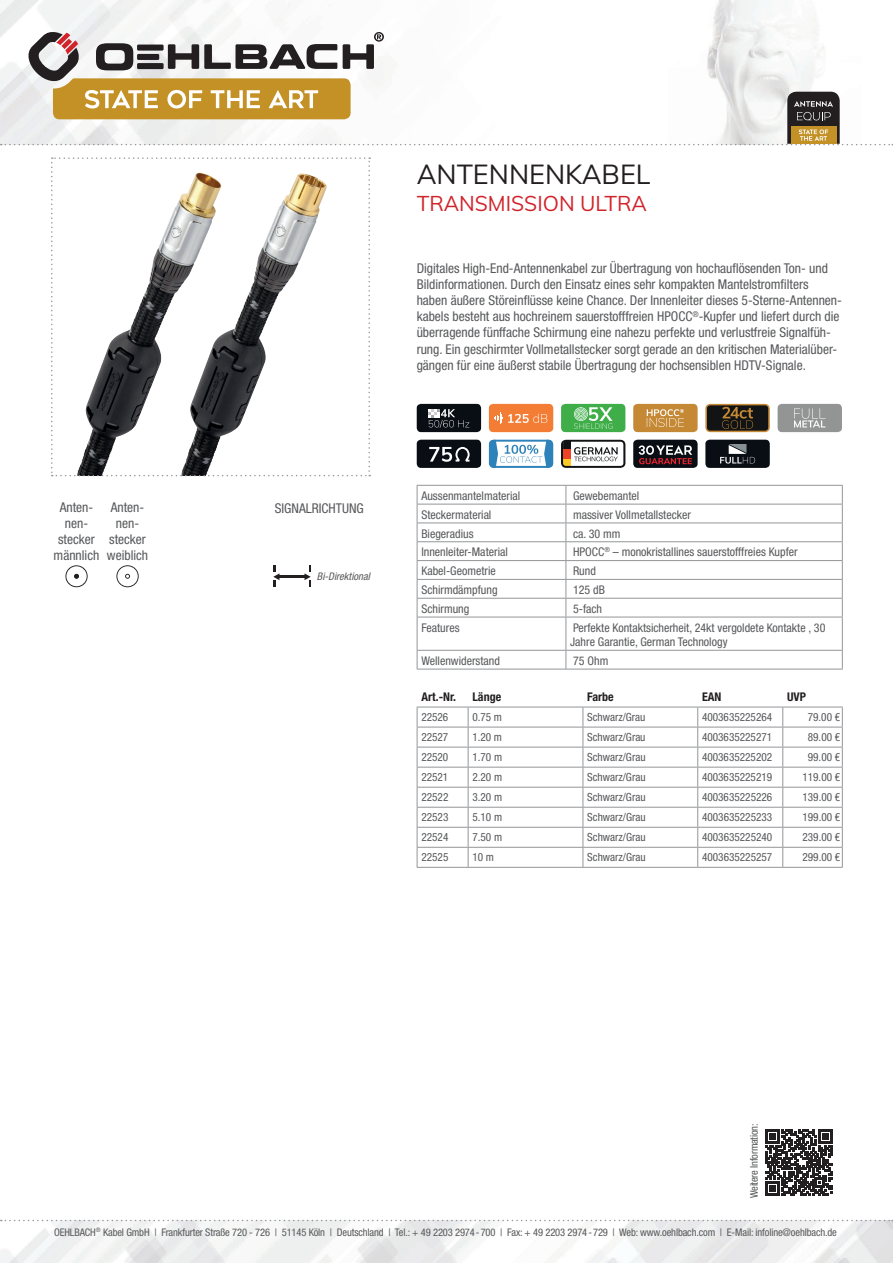
<style>
.page{position:relative;width:893px;height:1263px;background:#fff}
.page>*{position:absolute;margin:0;border:0;box-sizing:border-box;transform-origin:0 0}
.t1{font:27px "Muli";color:#231f20}
.t2{font:21px "Muli";color:#d1232a}
.t3{font:condensed 13.5px/16.2px "Helvetica Neue LTW1 G";color:#57585a;text-align:center}
.t4{font:condensed 12px/14.4px "Helvetica Neue LTW1 G";color:#57585a}
.t5{font:700 condensed 12px "Helvetica Neue LTW1 G";color:#231f20}
.t6{font:condensed 11.25px "Helvetica Neue LTW1 G";color:#57585a}
.t7{font:condensed 10.5px "Helvetica Neue LTW1 G";letter-spacing:-.01em;color:#57585a}
.t8{font:italic condensed 10.5px "Helvetica Neue LTW1 G";color:#57585a}
</style>
<div class="page">
<img style="left:0;top:1220px;width:893px;height:43px">
<img style="left:0;top:0;width:818px;height:145px">
<svg style="left:1px;top:1220px;width:892px;height:1px"></svg>
<svg style="left:51px;top:157px;width:319px;height:319px"></svg>
<div style="left:417px;top:404px;width:64px;height:28px;background:#090e15;border-radius:4px"></div>
<svg style="left:428px;top:409px;width:41px;height:19px"></svg>
<div style="left:417px;top:440px;width:64px;height:28px;background:#090e15;border-radius:4px"></div>
<svg style="left:429px;top:447px;width:41px;height:15px"></svg>
<div style="left:489px;top:404px;width:64px;height:28px;background:#f47d35;border-radius:4px"></div>
<svg style="left:494px;top:412px;width:53px;height:12px"></svg>
<svg style="left:489px;top:440px;width:64px;height:28px"></svg>
<div style="left:561px;top:404px;width:64px;height:28px;background:#3fae49;border-radius:4px"></div>
<svg style="left:574px;top:407px;width:38px;height:22px"></svg>
<svg style="left:561px;top:440px;width:64px;height:28px"></svg>
<div style="left:633px;top:404px;width:65px;height:28px;background:#c58936;border-radius:4px"></div>
<svg style="left:647px;top:409px;width:37px;height:18px"></svg>
<div style="left:633px;top:440px;width:65px;height:28px;background:#090e15;border-radius:4px"></div>
<svg style="left:639px;top:445px;width:53px;height:19px"></svg>
<svg style="left:705px;top:404px;width:65px;height:28px;background:#403320"></svg>
<div style="left:705px;top:440px;width:65px;height:28px;background:#090e15;border-radius:4px"></div>
<svg style="left:720px;top:444px;width:35px;height:20px"></svg>
<div style="left:778px;top:404px;width:64px;height:28px;background:#939595;border-radius:4px"></div>
<svg style="left:794px;top:408px;width:31px;height:19px"></svg>
<svg style="left:65px;top:565px;width:23px;height:22px"></svg>
<svg style="left:116px;top:565px;width:23px;height:22px"></svg>
<hr style="left:279px;top:575px;width:26px;height:3px;background:#231f20">
<svg style="left:273px;top:566px;width:6px;height:21px"></svg>
<svg style="left:304px;top:566px;width:7px;height:21px"></svg>
<svg style="left:766px;top:1129px;width:66px;height:67px"></svg>
<svg style="left:1px;top:31px;width:892px;height:114px"></svg>
<svg style="left:417px;top:706px;width:426px;height:161px"></svg>
<hr style="left:417px;top:867px;width:51px;height:1px;background:#939598">
<hr style="left:468px;top:867px;width:115px;height:1px;background:#939598">
<hr style="left:583px;top:867px;width:115px;height:1px;background:#939598">
<hr style="left:698px;top:867px;width:85px;height:1px;background:#939598">
<hr style="left:783px;top:867px;width:60px;height:1px;background:#939598">
<hr style="left:417px;top:707px;width:51px;height:1px;background:#939598">
<hr style="left:468px;top:707px;width:115px;height:1px;background:#939598">
<hr style="left:583px;top:707px;width:115px;height:1px;background:#939598">
<hr style="left:698px;top:707px;width:85px;height:1px;background:#939598">
<hr style="left:783px;top:707px;width:60px;height:1px;background:#939598">
<svg style="left:417px;top:485px;width:426px;height:132px"></svg>
<hr style="left:417px;top:617px;width:149px;height:1px;background:#939598">
<hr style="left:417px;top:617px;width:1px;height:33px;background:#939598">
<hr style="left:566px;top:617px;width:277px;height:1px;background:#939598">
<hr style="left:566px;top:617px;width:1px;height:33px;background:#939598">
<hr style="left:842px;top:617px;width:1px;height:33px;background:#939598">
<hr style="left:417px;top:650px;width:149px;height:1px;background:#939598">
<svg style="left:417px;top:651px;width:1px;height:18px"></svg>
<hr style="left:566px;top:650px;width:277px;height:1px;background:#939598">
<svg style="left:566px;top:651px;width:1px;height:18px"></svg>
<svg style="left:842px;top:651px;width:1px;height:18px"></svg>
<hr style="left:417px;top:669px;width:149px;height:1px;background:#939598">
<hr style="left:566px;top:669px;width:277px;height:1px;background:#939598">
<h1 class="t1" style="left:417px;top:155px;width:235px">ANTENNENKABEL</h1>
<h2 class="t2" style="left:417px;top:188px;width:232px">TRANSMISSION ULTRA</h2>
<p class="t3" style="left:417px;top:260px;width:427px;text-align:left">Digitales High-End-Antennenkabel zur Übertragung von hochauflösenden Ton- und Bildinformationen. Durch den Einsatz eines sehr kompakten Mantelstromfilters haben äußere Störeinflüsse keine Chance. Der Innenleiter dieses 5-Sterne-Antennen&shy;kabels besteht aus hochreinem sauerstofffreien HPOCC<sup>®</sup>-Kupfer und liefert durch die überragende fünffache Schirmung eine nahezu perfekte und verlustfreie Signalfüh&shy;rung. Ein geschirmter Vollmetallstecker sorgt gerade an den kritischen Materialüber&shy;gängen für eine äußerst stabile Übertragung der hochsensiblen HDTV-Signale.</p>
<p class="t3" style="left:54px;top:499px;width:47px">Anten&shy;nen&shy;stecker männlich</p>
<p class="t3" style="left:111px;top:499px;width:35px">Anten-</p>
<p class="t3" style="left:275px;top:500px;width:91px">SIGNALRICHTUNG</p>
<p class="t3" style="left:107px;top:515px;width:43px">nen&shy;stecker weiblich</p>
<p class="t8" style="left:317px;top:570px;width:57px">Bi-Direktional</p>
<p class="t4" style="left:421px;top:488px;width:100px">Aussenmantelmaterial</p>
<p class="t4" style="left:573px;top:488px;width:68px">Gewebemantel</p>
<p class="t4" style="left:421px;top:507px;width:72px">Steckermaterial</p>
<p class="t4" style="left:573px;top:507px;width:119px">massiver Vollmetallstecker</p>
<p class="t4" style="left:421px;top:526px;width:54px">Biegeradius</p>
<p class="t4" style="left:573px;top:526px;width:49px">ca. 30 mm</p>
<p class="t4" style="left:421px;top:545px;width:88px">Innenleiter-Material</p>
<p class="t4" style="left:573px;top:545px;width:226px">HPOCC<sup>®</sup> – monokristallines sauerstofffreies Kupfer</p>
<p class="t4" style="left:421px;top:564px;width:76px">Kabel-Geometrie</p>
<p class="t4" style="left:573px;top:564px;width:24px">Rund</p>
<p class="t4" style="left:421px;top:583px;width:78px">Schirmdämpfung</p>
<p class="t4" style="left:573px;top:583px;width:33px">125 dB</p>
<p class="t4" style="left:421px;top:601px;width:49px">Schirmung</p>
<p class="t4" style="left:573px;top:601px;width:31px">5-fach</p>
<p class="t4" style="left:421px;top:620px;width:40px">Features</p>
<p class="t4" style="left:570px;top:620px;width:257px">Perfekte Kontaktsicherheit, 24kt vergoldete Kontakte , 30<br>Jahre Garantie, German Technology</p>
<p class="t4" style="left:421px;top:653px;width:80px">Wellenwiderstand</p>
<p class="t4" style="left:573px;top:653px;width:37px">75 Ohm</p>
<p class="t5" style="left:421px;top:690px;width:36px">Art.-Nr.</p>
<p class="t5" style="left:472px;top:690px;width:30px">Länge</p>
<p class="t5" style="left:587px;top:690px;width:28px">Farbe</p>
<p class="t5" style="left:702px;top:690px;width:21px">EAN</p>
<p class="t5" style="left:787px;top:690px;width:20px">UVP</p>
<p class="t6" style="left:421px;top:710px;width:28px">22526</p>
<p class="t6" style="left:472px;top:710px;width:31px">0.75 m</p>
<p class="t6" style="left:587px;top:710px;width:60px">Schwarz/Grau</p>
<p class="t6" style="left:702px;top:710px;width:72px">4003635225264</p>
<p class="t6" style="left:808px;top:710px;width:34px">79.00 €</p>
<p class="t6" style="left:421px;top:730px;width:28px">22527</p>
<p class="t6" style="left:472px;top:730px;width:31px">1.20 m</p>
<p class="t6" style="left:587px;top:730px;width:60px">Schwarz/Grau</p>
<p class="t6" style="left:702px;top:730px;width:72px">4003635225271</p>
<p class="t6" style="left:808px;top:730px;width:34px">89.00 €</p>
<p class="t6" style="left:421px;top:750px;width:28px">22520</p>
<p class="t6" style="left:472px;top:750px;width:31px">1.70 m</p>
<p class="t6" style="left:587px;top:750px;width:60px">Schwarz/Grau</p>
<p class="t6" style="left:702px;top:750px;width:72px">4003635225202</p>
<p class="t6" style="left:808px;top:750px;width:34px">99.00 €</p>
<p class="t6" style="left:421px;top:770px;width:28px">22521</p>
<p class="t6" style="left:472px;top:770px;width:31px">2.20 m</p>
<p class="t6" style="left:587px;top:770px;width:60px">Schwarz/Grau</p>
<p class="t6" style="left:702px;top:770px;width:72px">4003635225219</p>
<p class="t6" style="left:802px;top:770px;width:39px">119.00 €</p>
<p class="t6" style="left:421px;top:791px;width:28px">22522</p>
<p class="t6" style="left:472px;top:791px;width:31px">3.20 m</p>
<p class="t6" style="left:587px;top:791px;width:60px">Schwarz/Grau</p>
<p class="t6" style="left:702px;top:791px;width:72px">4003635225226</p>
<p class="t6" style="left:802px;top:791px;width:39px">139.00 €</p>
<p class="t6" style="left:421px;top:811px;width:28px">22523</p>
<p class="t6" style="left:472px;top:811px;width:31px">5.10 m</p>
<p class="t6" style="left:587px;top:811px;width:60px">Schwarz/Grau</p>
<p class="t6" style="left:702px;top:811px;width:72px">4003635225233</p>
<p class="t6" style="left:802px;top:811px;width:39px">199.00 €</p>
<p class="t6" style="left:421px;top:831px;width:28px">22524</p>
<p class="t6" style="left:472px;top:831px;width:31px">7.50 m</p>
<p class="t6" style="left:587px;top:831px;width:60px">Schwarz/Grau</p>
<p class="t6" style="left:702px;top:831px;width:72px">4003635225240</p>
<p class="t6" style="left:802px;top:831px;width:39px">239.00 €</p>
<p class="t6" style="left:421px;top:851px;width:28px">22525</p>
<p class="t6" style="left:472px;top:851px;width:23px">10 m</p>
<p class="t6" style="left:587px;top:851px;width:60px">Schwarz/Grau</p>
<p class="t6" style="left:702px;top:851px;width:72px">4003635225257</p>
<p class="t6" style="left:802px;top:851px;width:39px">299.00 €</p>
<p class="t7" style="left:748px;top:1198px;width:76px;rotate:-90deg">Weitere Information:</p>
<p class="t7" style="left:54px;top:1226px;width:784px">OEHLBACH<sup>®</sup> Kabel GmbH | Frankfurter Straße 720 - 726 | 51145 Köln | Deutschland | Tel.: + 49 2203 2974-700 | Fax: + 49 2203 2974-729 | Web: www.oehlbach.com | E-Mail: infoline@oehlbach.de</p>
</div>
